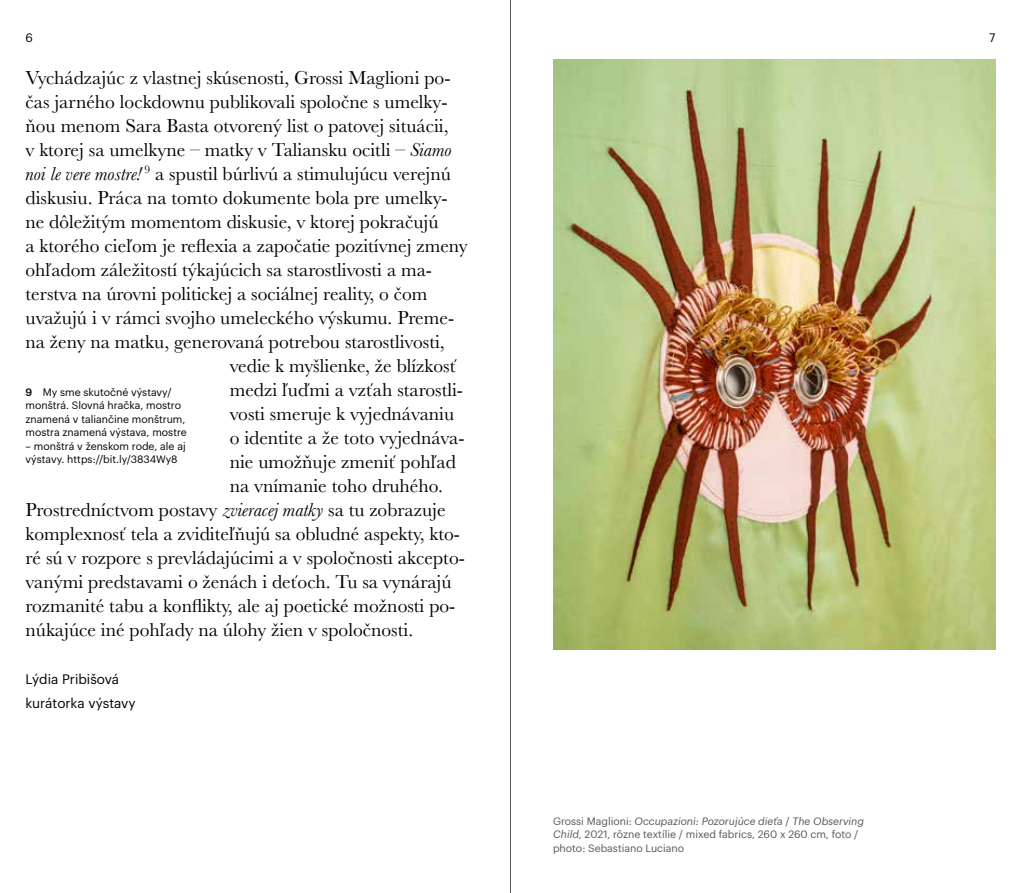
<style>
.page{position:relative;width:1021px;height:893px;background:#fff}
.page>*{position:absolute;margin:0;border:0;box-sizing:border-box;transform-origin:0 0}
.t1{font:19.5px "Baskerville";color:#000}
.t2{font:13.5px/24px "Graphik";color:#000}
.t3{font:12px "Graphik";color:#000}
.t4{font:10.5px/13.5px "Graphik";color:#000}
.t5{font:10.5px/13.5px "Graphik";color:#575756}
.s1{font-style:italic}
.s2{font-weight:500}
</style>
<div class="page">
<img style="left:553px;top:60px;width:442px;height:589px">
<hr style="left:510px;top:0;width:1px;height:893px;background:#575756">
<p class="t3" style="left:26px;top:28px;width:9px">6</p>
<p class="t3" style="left:989px;top:28px;width:8px">7</p>
<p class="t1" style="left:26px;top:65px;width:426px">Vychádzajúc z vlastnej skúsenosti, Grossi Maglioni po-</p>
<p class="t1" style="left:26px;top:89px;width:423px">čas jarného lockdownu publikovali spoločne s umelky-</p>
<p class="t1" style="left:26px;top:113px;width:424px">ňou menom Sara Basta otvorený list o patovej situácii,</p>
<p class="t1" style="left:26px;top:137px;width:427px">v ktorej sa umelkyne – matky v Taliansku ocitli – <span class="s1">Siamo</span></p>
<p class="t1" style="left:26px;top:161px;width:427px"><span class="s1">noi le vere mostre!</span> <sup>9</sup> a spustil búrlivú a stimulujúcu verejnú</p>
<p class="t1" style="left:26px;top:185px;width:423px">diskusiu. Práca na tomto dokumente bola pre umelky-</p>
<p class="t1" style="left:26px;top:209px;width:414px">ne dôležitým momentom diskusie, v ktorej pokračujú</p>
<p class="t1" style="left:26px;top:233px;width:444px">a ktorého cieľom je reflexia a započatie pozitívnej zmeny</p>
<p class="t1" style="left:26px;top:257px;width:408px">ohľadom záležitostí týkajúcich sa starostlivosti a ma-</p>
<p class="t1" style="left:26px;top:281px;width:403px">terstva na úrovni politickej a sociálnej reality, o čom</p>
<p class="t1" style="left:26px;top:305px;width:430px">uvažujú i v rámci svojho umeleckého výskumu. Preme-</p>
<p class="t1" style="left:26px;top:329px;width:421px">na ženy na matku, generovaná potrebou starostlivosti,</p>
<p class="t1" style="left:230px;top:353px;width:228px">vedie k myšlienke, že blízkosť</p>
<p class="t1" style="left:230px;top:377px;width:235px">medzi ľuďmi a vzťah starostli-</p>
<p class="t1" style="left:230px;top:401px;width:226px">vosti smeruje k vyjednávaniu</p>
<p class="t1" style="left:230px;top:425px;width:236px">o identite a že toto vyjednáva-</p>
<p class="t1" style="left:230px;top:449px;width:228px">nie umožňuje zmeniť pohľad</p>
<p class="t1" style="left:230px;top:473px;width:215px">na vnímanie toho druhého.</p>
<p class="t1" style="left:26px;top:497px;width:421px">Prostredníctvom postavy <span class="s1">zvieracej matky</span> sa tu zobrazuje</p>
<p class="t1" style="left:26px;top:521px;width:436px">komplexnosť tela a zviditeľňujú sa obludné aspekty, kto-</p>
<p class="t1" style="left:26px;top:545px;width:441px">ré sú v rozpore s prevládajúcimi a v spoločnosti akcepto-</p>
<p class="t1" style="left:26px;top:569px;width:427px">vanými predstavami o ženách i deťoch. Tu sa vynárajú</p>
<p class="t1" style="left:26px;top:593px;width:431px">rozmanité tabu a konflikty, ale aj poetické možnosti po-</p>
<p class="t1" style="left:26px;top:617px;width:389px">núkajúce iné pohľady na úlohy žien v spoločnosti.</p>
<p class="t2" style="left:26px;top:666px;width:112px">Lýdia Pribišová kurátorka výstavy</p>
<p class="t4" style="left:26px;top:384px;width:163px"><span class="s2">9</span> My sme skutočné výstavy/ monštrá. Slovná hračka, mostro znamená v taliančine monštrum, mostra znamená výstava, mostre</p>
<p class="t4" style="left:26px;top:438px;width:162px">– monštrá v ženskom rode, ale aj výstavy. https://bit.ly/3834Wy8</p>
<p class="t5" style="left:553px;top:813px;width:312px">Grossi Maglioni: <span class="s1">Occupazioni: Pozorujúce dieťa</span> / <span class="s1">The Observing<br>Child</span>, 2021, rôzne textílie / mixed fabrics, 260 x 260 cm, foto / photo: Sebastiano Luciano</p>
</div>
